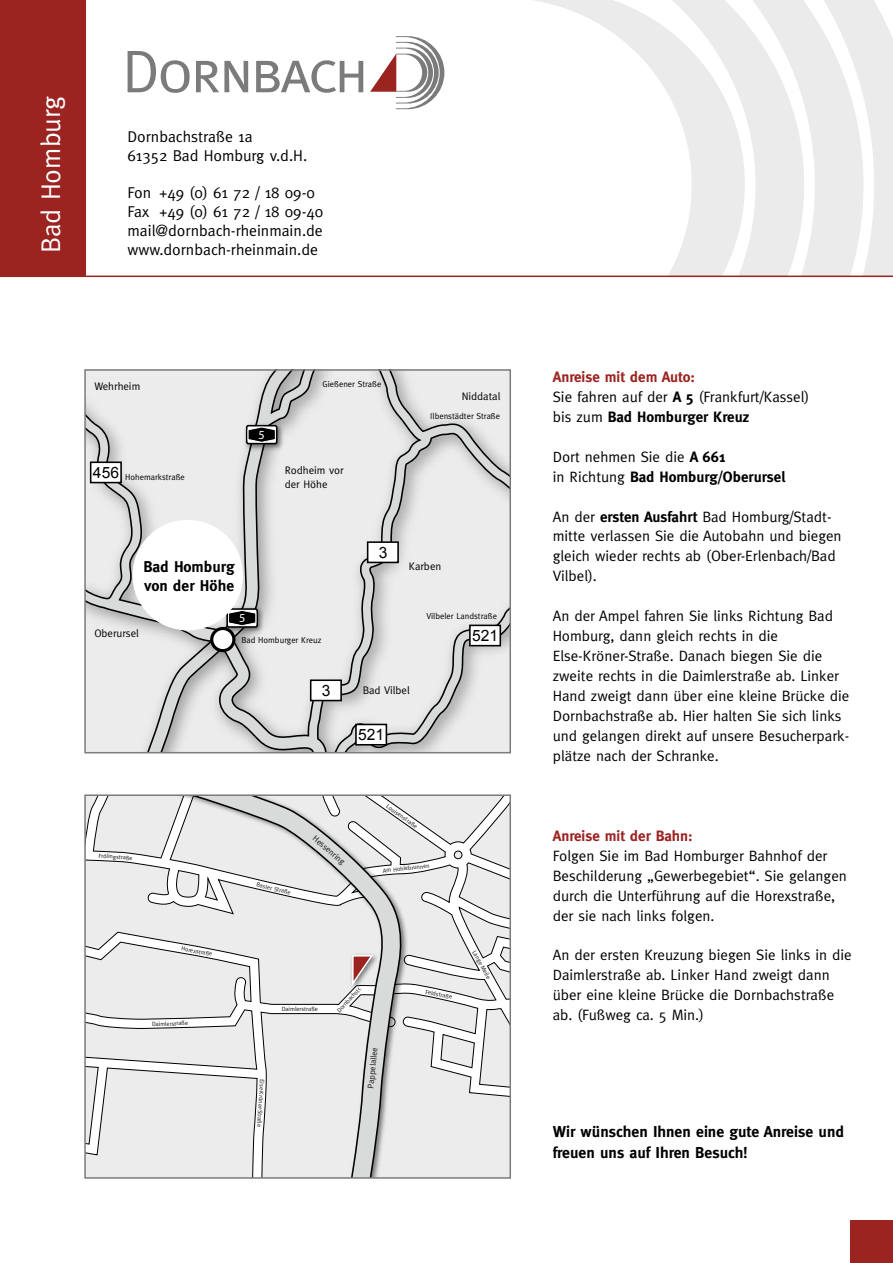
<style>
.page{position:relative;width:893px;height:1263px;background:#fff}
.page>*{position:absolute;margin:0;border:0;box-sizing:border-box;transform-origin:0 0}
.t1{font:27px "Meta";color:#fff}
.t2{font:15.75px/18.9px "Meta";color:#000}
.t3{font:700 15.75px/21px "Meta";color:#000}
.t4{font:700 15.6px/18.8px "Meta";color:#000}
.t5{font:15.6px "Arial";color:#000}
.t6{font:15px/20px "Meta";color:#000}
.t7{font:700 15px "Meta";color:#9b2320}
.t8{font:700 12.15px "Arial";color:#fff}
.t9{font:10.95px/13px "Meta";color:#000}
.t10{font:8.55px "Meta";color:#000}
.t11{font:8.4px "Meta";color:#181716}
.t12{font:6.15px "Meta";letter-spacing:-.01em;color:#181716}
.s1{font-weight:700;color:#9b2320}
.s2{font-weight:700}
</style>
<div class="page">
<svg style="left:745px;top:0;width:148px;height:276px;fill:#ebebeb"></svg>
<svg style="left:496px;top:0;width:249px;height:276px"></svg>
<svg style="left:370px;top:36px;width:74px;height:73px"></svg>
<svg style="left:128px;top:51px;width:62px;height:42px"></svg>
<svg style="left:196px;top:61px;width:52px;height:31px"></svg>
<svg style="left:256px;top:60px;width:107px;height:33px"></svg>
<div style="left:0;top:0;width:85px;height:276px;background:#9b2320"></div>
<svg style="left:87px;top:797px;width:421px;height:379px"></svg>
<svg style="left:173px;top:797px;width:237px;height:379px;background:#e0dfdf"></svg>
<div style="left:84px;top:794px;width:427px;height:385px;border:2px solid #7a7b7a"></div>
<svg style="left:87px;top:372px;width:421px;height:378px;background:#dcdcdc"></svg>
<img style="left:222px;top:604px;width:45px;height:33px">
<div style="left:226px;top:608px;width:32px;height:20px;border:2px solid #000;border-radius:2px"></div>
<svg style="left:228px;top:609px;width:29px;height:17px"></svg>
<img style="left:241px;top:420px;width:45px;height:33px">
<div style="left:246px;top:425px;width:31px;height:19px;border:2px solid #000;border-radius:2px"></div>
<svg style="left:247px;top:426px;width:29px;height:17px"></svg>
<div style="left:368px;top:542px;width:30px;height:20px;background:#fff"></div>
<div style="left:367px;top:541px;width:32px;height:22px;border:2px solid #000"></div>
<div style="left:311px;top:680px;width:30px;height:20px;background:#fff"></div>
<div style="left:310px;top:679px;width:32px;height:22px;border:2px solid #000"></div>
<div style="left:356px;top:724px;width:30px;height:21px;background:#fff"></div>
<div style="left:355px;top:724px;width:32px;height:21px;border:2px solid #000"></div>
<div style="left:470px;top:625px;width:30px;height:21px;background:#fff"></div>
<div style="left:469px;top:625px;width:32px;height:21px;border:2px solid #000"></div>
<div style="left:91px;top:462px;width:30px;height:21px;background:#fff"></div>
<div style="left:90px;top:461px;width:32px;height:22px;border:2px solid #000"></div>
<div style="left:132px;top:520px;width:111px;height:110px;background:#fff;border-radius:50%"></div>
<div style="left:212px;top:628px;width:22px;height:23px;background:#fff;border-radius:50%"></div>
<div style="left:210px;top:627px;width:25px;height:25px;border:3px solid #000;border-radius:50%"></div>
<div style="left:84px;top:369px;width:427px;height:384px;border:2px solid #7a7b7a"></div>
<div style="left:850px;top:1220px;width:43px;height:43px;background:#9b2320"></div>
<hr style="left:0;top:276px;width:893px;height:1px;background:#9b2320">
<h1 class="t1" style="left:35px;top:253px;width:158px;rotate:-90deg">Bad Homburg</h1>
<p class="t2" style="left:128px;top:127px;width:181px">Dornbachstraße 1a<br>61352 Bad Homburg v.d.H.</p>
<p class="t2" style="left:128px;top:183px;width:197px">Fon +49 (0) 61 72 / 18 09-0<br>Fax +49 (0) 61 72 / 18 09-40 mail@dornbach-rheinmain.de</p>
<p class="t2" style="left:128px;top:240px;width:192px">www.dornbach-rheinmain.de</p>
<p class="t10" style="left:323px;top:380px;width:60px">Gießener Straße</p>
<p class="t6" style="left:553px;top:366px;width:258px"><span class="s1">Anreise mit dem Auto:<br></span>Sie fahren auf der <span class="s2">A 5</span> (Frankfurt/Kassel) bis zum <span class="s2">Bad Homburger Kreuz</span></p>
<p class="t6" style="left:553px;top:446px;width:234px">Dort nehmen Sie die <span class="s2">A 661<br></span>in Richtung <span class="s2">Bad Homburg/Oberursel</span></p>
<p class="t6" style="left:553px;top:506px;width:290px">An der <span class="s2">ersten Ausfahrt</span> Bad Homburg/Stadt&shy;mitte verlassen Sie die Autobahn und biegen gleich wieder rechts ab (Ober-Erlenbach/Bad Vilbel).</p>
<p class="t6" style="left:553px;top:606px;width:298px">An der Ampel fahren Sie links Richtung Bad Homburg, dann gleich rechts in die Else-Kröner-Straße. Danach biegen Sie die zweite rechts in die Daimlerstraße ab. Linker Hand zweigt dann über eine kleine Brücke die Dornbachstraße ab. Hier halten Sie sich links und gelangen direkt auf unsere Besucherpark&shy;plätze nach der Schranke.</p>
<p class="t9" style="left:94px;top:380px;width:47px">Wehrheim</p>
<p class="t9" style="left:462px;top:390px;width:40px">Niddatal</p>
<p class="t10" style="left:430px;top:411px;width:71px">Ilbenstädter Straße</p>
<p class="t8" style="left:259px;top:427px;width:8px">5</p>
<p class="t9" style="left:285px;top:464px;width:61px">Rodheim vor der Höhe</p>
<p class="t5" style="left:93px;top:462px;width:28px">456</p>
<p class="t10" style="left:125px;top:472px;width:61px">Hohemarkstraße</p>
<p class="t5" style="left:379px;top:542px;width:10px">3</p>
<p class="t4" style="left:143px;top:557px;width:93px">Bad Homburg von der Höhe</p>
<p class="t9" style="left:409px;top:560px;width:34px">Karben</p>
<p class="t10" style="left:426px;top:611px;width:72px">Vilbeler Landstraße</p>
<p class="t8" style="left:239px;top:611px;width:8px">5</p>
<p class="t9" style="left:94px;top:626px;width:46px">Oberursel</p>
<p class="t5" style="left:472px;top:625px;width:28px">521</p>
<p class="t10" style="left:241px;top:635px;width:81px">Bad Homburger Kreuz</p>
<p class="t5" style="left:322px;top:680px;width:10px">3</p>
<p class="t9" style="left:363px;top:683px;width:49px">Bad Vilbel</p>
<p class="t5" style="left:358px;top:724px;width:28px">521</p>
<p class="t12" style="left:99px;top:852px;width:35px;rotate:4deg">Frölingstraße</p>
<p class="t12" style="left:182px;top:945px;width:33px;rotate:10deg">Horexstraße</p>
<p class="t12" style="left:152px;top:1020px;width:38px;rotate:-2deg">Daimlerstraße</p>
<p class="t12" style="left:258px;top:881px;width:36px;rotate:14deg">Basler Straße</p>
<p class="t11" style="left:317px;top:833px;width:41px;rotate:41deg">Hessenring</p>
<p class="t12" style="left:389px;top:803px;width:38px;rotate:35deg">Louisenstraße</p>
<p class="t12" style="left:382px;top:867px;width:49px;rotate:-6deg">Am Hohlebrunnen</p>
<p class="t12" style="left:282px;top:1005px;width:38px">Daimlerstraße</p>
<p class="t12" style="left:266px;top:1079px;width:49px;rotate:94deg">Else-Kröner-Straße</p>
<p class="t12" style="left:335px;top:1009px;width:34px;rotate:-47deg">Dornbachstr.</p>
<p class="t11" style="left:366px;top:1088px;width:43px;rotate:-84deg">Pappelallee</p>
<p class="t12" style="left:426px;top:988px;width:29px;rotate:11deg">Feldstraße</p>
<p class="t12" style="left:477px;top:949px;width:33px;rotate:62deg">Lange Meile</p>
<p class="t7" style="left:553px;top:827px;width:142px">Anreise mit der Bahn:</p>
<p class="t6" style="left:553px;top:845px;width:296px">Folgen Sie im Bad Homburger Bahnhof der Beschilderung „Gewerbegebiet“. Sie gelangen durch die Unterführung auf die Horexstraße, der sie nach links folgen.</p>
<p class="t6" style="left:553px;top:945px;width:300px">An der ersten Kreuzung biegen Sie links in die Daimlerstraße ab. Linker Hand zweigt dann über eine kleine Brücke die Dornbachstraße ab. (Fußweg ca. 5 Min.)</p>
<p class="t3" style="left:553px;top:1121px;width:293px">Wir wünschen Ihnen eine gute Anreise und freuen uns auf Ihren Besuch!</p>
</div>
